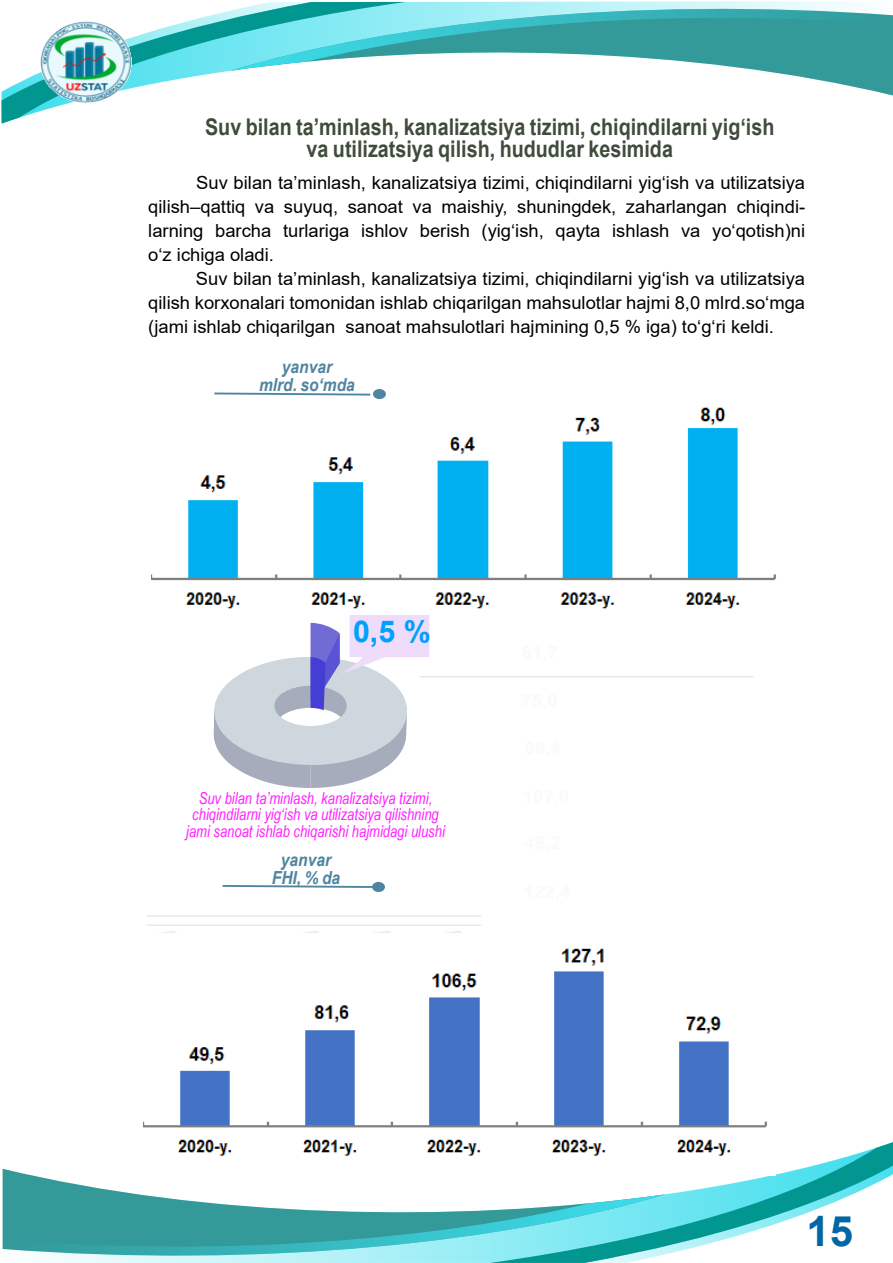
<style>
.page{position:relative;width:893px;height:1263px;background:#fff}
.page>*{position:absolute;margin:0;border:0;box-sizing:border-box;transform-origin:0 0}
.t1{font:700 42px "Arial";color:#0067a4}
.t2{font:700 30px "Arial";color:#00a0ff}
.t3{font:700 22.95px/21.9px "Arial";color:#3f4c3b;text-align:center;scale:.86 1}
.t4{font:18px/24px "Arial";color:#000;text-align:justify}
.t5{font:italic 700 18px/17.5px "Arial Narrow";color:#5085a1;text-align:center;scale:1.05 1}
.t6{font:italic 16.5px/16.5px "Arial Narrow";color:#ff1fff;text-align:center;scale:.96 1}
</style>
<div class="page">
<div style="left:373px;top:389px;width:13px;height:10px;background:#5085a1;border-radius:50%"></div>
<svg style="left:223px;top:885px;width:149px;height:3px"></svg>
<div style="left:372px;top:882px;width:13px;height:10px;background:#5085a1;border-radius:50%"></div>
<svg style="left:214px;top:615px;width:215px;height:173px"></svg>
<svg style="left:665px;top:1142px;width:228px;height:113px"></svg>
<svg style="left:3px;top:1169px;width:132px;height:25px"></svg>
<svg style="left:3px;top:1194px;width:662px;height:69px"></svg>
<svg style="left:2px;top:112px;width:35px;height:12px"></svg>
<svg style="left:370px;top:1px;width:457px;height:1px"></svg>
<svg style="left:2px;top:2px;width:891px;height:110px"></svg>
<hr style="left:420px;top:676px;width:334px;height:1px;background:#dedede">
<hr style="left:147px;top:925px;width:334px;height:1px;background:#dedede">
<hr style="left:147px;top:916px;width:334px;height:1px;background:#dedede">
<svg style="left:161px;top:931px;width:16px;height:2px"></svg>
<svg style="left:304px;top:931px;width:16px;height:2px"></svg>
<svg style="left:375px;top:931px;width:16px;height:2px"></svg>
<svg style="left:447px;top:931px;width:15px;height:2px"></svg>
<img style="left:38px;top:15px;width:96px;height:95px">
<svg style="left:214px;top:392px;width:156px;height:4px"></svg>
<img style="left:152px;top:407px;width:624px;height:202px">
<img style="left:143px;top:948px;width:633px;height:228px">
<p class="t3" style="left:205px;top:117px;width:663px">Suv bilan ta’minlash, kanalizatsiya tizimi, chiqindilarni yig‘ish va utilizatsiya qilish, hududlar kesimida</p>
<p class="t4" style="left:148px;top:170px;width:658px;text-indent:48px">Suv bilan ta’minlash, kanalizatsiya tizimi, chiqindilarni yig‘ish va utilizatsiya qilish–qattiq va suyuq, sanoat va maishiy, shuningdek, zaharlangan chiqindi&shy;larning barcha turlariga ishlov berish (yigʻish, qayta ishlash va yoʻqotish)ni oʻz ichiga oladi.</p>
<p class="t4" style="left:148px;top:266px;width:658px;text-indent:48px">Suv bilan ta’minlash, kanalizatsiya tizimi, chiqindilarni yig‘ish va utilizatsiya qilish korxonalari tomonidan ishlab chiqarilgan mahsulotlar hajmi 8,0 mlrd.so‘mga (jami ishlab chiqarilgan sanoat mahsulotlari hajmining 0,5 % iga) to‘g‘ri keldi.</p>
<p class="t5" style="left:259px;top:357px;width:93px">yanvar<br>mlrd. so‘mda</p>
<h2 class="t2" style="left:353px;top:610px;width:79px">0,5 %</h2>
<p class="t6" style="left:186px;top:789px;width:271px">Suv bilan ta’minlash, kanalizatsiya tizimi, chiqindilarni yig‘ish va utilizatsiya qilishning jami sanoat ishlab chiqarishi hajmidagi ulushi</p>
<p class="t5" style="left:272px;top:850px;width:67px">yanvar<br>FHI, % da</p>
<h1 class="t1" style="left:806px;top:1202px;width:48px">15</h1>
</div>
